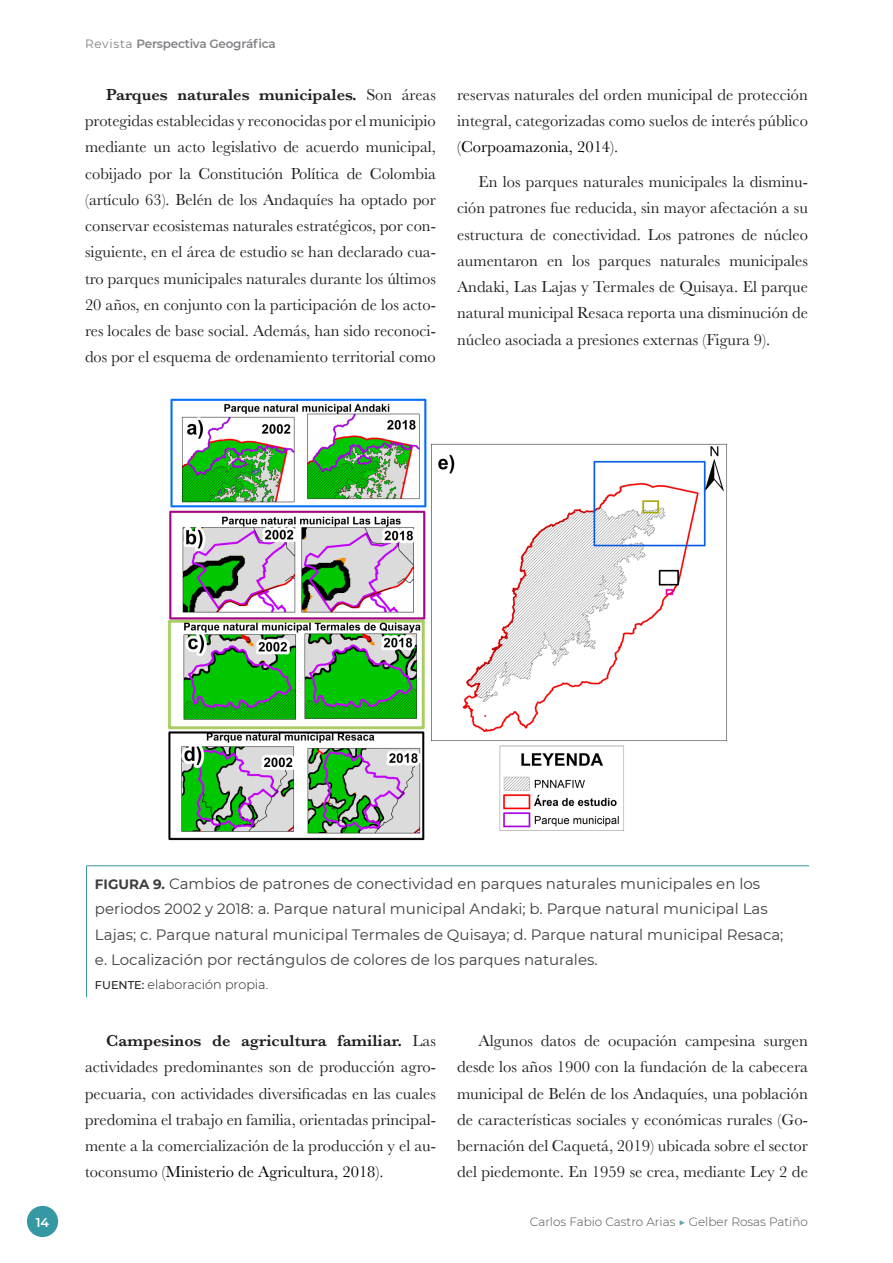
<style>
.page{position:relative;width:893px;height:1263px;background:#fff}
.page>*{position:absolute;margin:0;border:0;box-sizing:border-box;transform-origin:0 0}
.t1{font:16.5px/26.2px "Baskerville";color:#231f20;text-align:justify}
.t2{font:15px/25.5px "Montserrat";color:#3e3e3f}
.t3{font:300 12.75px "Montserrat";color:#231f20}
.t4{font:600 12.75px "Montserrat";color:#fff}
.t5{font:300 12px "Montserrat";color:#4b4c4d}
.t6{font:600 12px "Montserrat";letter-spacing:-.02em;color:#808285}
.s1{font-weight:400}
.s2{font-weight:600}
.s3{color:#000}
.s4{font-weight:700;font-size:13.5px}
.s5{font-weight:500;font-size:11.25px}
.s6{color:#5da3ac}
</style>
<div class="page">
<div style="left:27px;top:1206px;width:31px;height:31px;background:#3698a3;border-radius:50%"></div>
<hr style="left:86px;top:865px;width:723px;height:1px;background:#3698a3">
<hr style="left:86px;top:866px;width:1px;height:131px;background:#3698a3">
<img style="left:168px;top:398px;width:559px;height:443px">
<p class="t6" style="left:85px;top:36px;width:192px"><span class="s1">Revista</span> Perspectiva Geográfica</p>
<p class="t1" style="left:85px;top:82px;width:352px;text-indent:21px"><span class="s2">Parques naturales municipales.</span> Son áreas protegidas establecidas y reconocidas por el municipio mediante un acto legislativo de acuerdo municipal, cobijado por la Constitución Política de Colombia (artículo 63). Belén de los Andaquíes ha optado por conservar ecosistemas naturales estratégicos, por con&shy;siguiente, en el área de estudio se han declarado cua&shy;tro parques municipales naturales durante los últimos 20 años, en conjunto con la participación de los acto&shy;res locales de base social. Además, han sido reconoci&shy;dos por el esquema de ordenamiento territorial como</p>
<p class="t1" style="left:457px;top:82px;width:352px">reservas naturales del orden municipal de protección integral, categorizadas como suelos de interés público <span class="s3">(Corpoamazonia, 2014)</span>.</p>
<p class="t1" style="left:457px;top:169px;width:352px;text-indent:21px">En los parques naturales municipales la disminu&shy;ción patrones fue reducida, sin mayor afectación a su estructura de conectividad. Los patrones de núcleo aumentaron en los parques naturales municipales Andaki, Las Lajas y Termales de Quisaya. El parque natural municipal Resaca reporta una disminución de núcleo asociada a presiones externas (Figura 9).</p>
<p class="t2" style="left:95px;top:870px;width:690px"><span class="s4">FIGURA 9.</span> Cambios de patrones de conectividad en parques naturales municipales en los periodos 2002 y 2018: a. Parque natural municipal Andaki; b. Parque natural municipal Las Lajas; c. Parque natural municipal Termales de Quisaya; d. Parque natural municipal Resaca; e. Localización por rectángulos de colores de los parques naturales.</p>
<p class="t3" style="left:95px;top:975px;width:175px"><span class="s5">FUENTE:</span> elaboración propia.</p>
<p class="t1" style="left:85px;top:1028px;width:352px;text-indent:21px"><span class="s2">Campesinos de agricultura familiar.</span> Las actividades predominantes son de producción agro&shy;pecuaria, con actividades diversificadas en las cuales predomina el trabajo en familia, orientadas principal&shy;mente a la comercialización de la producción y el au&shy;toconsumo <span class="s3">(Ministerio de Agricultura, 2018)</span>.</p>
<p class="t1" style="left:457px;top:1028px;width:352px;text-indent:21px">Algunos datos de ocupación campesina surgen desde los años 1900 con la fundación de la cabecera municipal de Belén de los Andaquíes, una población de características sociales y económicas rurales (Go&shy;bernación del Caquetá, 2019) ubicada sobre el sector del piedemonte. En 1959 se crea, mediante Ley 2 de</p>
<p class="t4" style="left:36px;top:1213px;width:15px">14</p>
<p class="t5" style="left:530px;top:1214px;width:280px">Carlos Fabio Castro Arias <span class="s6">▶</span> Gelber Rosas Patiño</p>
</div>
